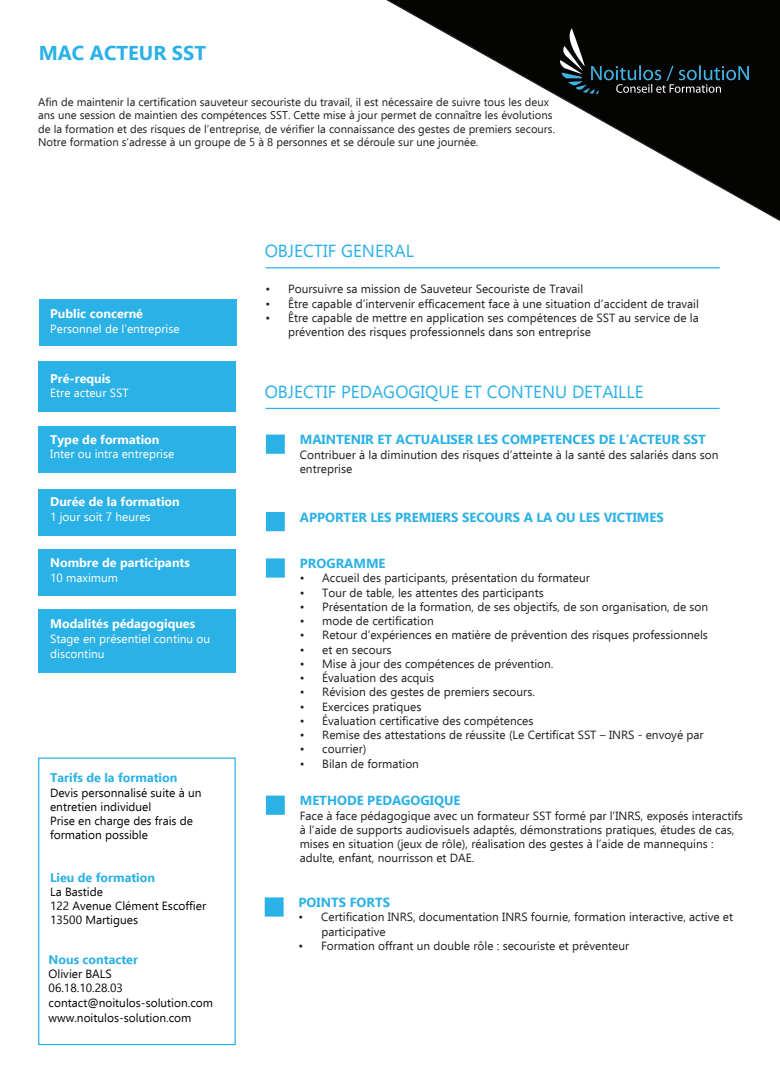
<style>
.page{position:relative;width:780px;height:1088px;background:#fff}
.page>*{position:absolute;margin:0;border:0;box-sizing:border-box;transform-origin:0 0}
.t1{font:700 20px "Ebrima";color:#2ab1e6}
.t2{font:17.5px "Ebrima";color:#2ab1e6}
.t3{font:700 13.12px "Ebrima";color:#2ab1e6}
.t4{font:700 12.5px "Ebrima";color:#fff}
.t5{font:700 12.5px "Ebrima";color:#2ab1e6}
.t6{font:11.88px/14.2px "Ebrima";color:#231f20}
.t7{font:11.88px/14.2px "Ebrima";color:#040503}
.t8{font:11.88px/15px "Ebrima";color:#fff}
.t9{font:11.25px/13.5px "Ebrima";color:#231f20}
</style>
<div class="page">
<div style="left:39px;top:299px;width:198px;height:47px;background:#2ab1e6"></div>
<div style="left:38px;top:361px;width:198px;height:51px;background:#2ab1e6"></div>
<div style="left:38px;top:426px;width:198px;height:47px;background:#2ab1e6"></div>
<div style="left:38px;top:488px;width:198px;height:47px;background:#2ab1e6"></div>
<div style="left:38px;top:549px;width:198px;height:47px;background:#2ab1e6"></div>
<div style="left:38px;top:609px;width:198px;height:64px;background:#2ab1e6"></div>
<hr style="left:265px;top:267px;width:454px;height:1px;background:#2ab1e6">
<div style="left:38px;top:757px;width:198px;height:288px;border:1px solid #2ab1e6"></div>
<hr style="left:265px;top:408px;width:454px;height:1px;background:#2ab1e6">
<svg style="left:386px;top:0;width:394px;height:221px"></svg>
<img style="left:560px;top:28px;width:188px;height:65px">
<div style="left:266px;top:434px;width:19px;height:20px;background:#2ab1e6;border:2px solid #2ab1e6"></div>
<div style="left:266px;top:558px;width:19px;height:20px;background:#2ab1e6;border:2px solid #2ab1e6"></div>
<div style="left:266px;top:795px;width:19px;height:20px;background:#2ab1e6;border:2px solid #2ab1e6"></div>
<div style="left:266px;top:512px;width:19px;height:19px;background:#2ab1e6"></div>
<div style="left:265px;top:897px;width:18px;height:19px;background:#2ab1e6"></div>
<h1 class="t1" style="left:39px;top:38px;width:169px">MAC ACTEUR SST</h1>
<p class="t9" style="left:38px;top:95px;width:518px">Afin de maintenir la certification sauveteur secouriste du travail, il est nécessaire de suivre tous les deux ans une session de maintien des compétences SST. Cette mise à jour permet de connaître les évolutions de la formation et des risques de l’entreprise, de vérifier la connaissance des gestes de premiers secours.<br>Notre formation s’adresse à un groupe de 5 à 8 personnes et se déroule sur une journée.</p>
<p class="t4" style="left:50px;top:305px;width:94px">Public concerné</p>
<p class="t8" style="left:50px;top:321px;width:131px">Personnel de l’entreprise</p>
<p class="t4" style="left:50px;top:369px;width:62px">Pré-requis</p>
<p class="t8" style="left:50px;top:385px;width:80px">Etre acteur SST</p>
<p class="t4" style="left:50px;top:430px;width:111px">Type de formation</p>
<p class="t8" style="left:50px;top:446px;width:126px">Inter ou intra entreprise</p>
<p class="t4" style="left:50px;top:493px;width:131px">Durée de la formation</p>
<p class="t8" style="left:50px;top:509px;width:102px">1 jour soit 7 heures</p>
<p class="t4" style="left:50px;top:553px;width:141px">Nombre de participants</p>
<p class="t8" style="left:50px;top:570px;width:69px">10 maximum</p>
<p class="t4" style="left:50px;top:614px;width:146px">Modalités pédagogiques</p>
<p class="t8" style="left:50px;top:631px;width:161px">Stage en présentiel continu ou discontinu</p>
<p class="t5" style="left:50px;top:769px;width:129px">Tarifs de la formation</p>
<p class="t7" style="left:50px;top:785px;width:153px">Devis personnalisé suite à un entretien individuel<br>Prise en charge des frais de formation possible</p>
<p class="t5" style="left:50px;top:868px;width:106px">Lieu de formation</p>
<p class="t7" style="left:50px;top:884px;width:157px">La Bastide<br>122 Avenue Clément Escoffier<br>13500 Martigues</p>
<p class="t5" style="left:49px;top:950px;width:91px">Nous contacter</p>
<p class="t7" style="left:49px;top:966px;width:166px">Olivier BALS<br>06.18.10.28.03 contact@noitulos-solution.com www.noitulos-solution.com</p>
<h2 class="t2" style="left:265px;top:239px;width:151px">OBJECTIF GENERAL</h2>
<p class="t6" style="left:265px;top:282px;width:319px">• Poursuivre sa mission de Sauveteur Secouriste de Travail</p>
<p class="t6" style="left:265px;top:296px;width:435px">• Être capable d’intervenir efficacement face à une situation d’accident de travail</p>
<p class="t6" style="left:288px;top:310px;width:412px;text-indent:-23px">• Être capable de mettre en application ses compétences de SST au service de la prévention des risques professionnels dans son entreprise</p>
<h2 class="t2" style="left:265px;top:379px;width:380px">OBJECTIF PEDAGOGIQUE ET CONTENU DETAILLE</h2>
<p class="t3" style="left:300px;top:430px;width:407px">MAINTENIR ET ACTUALISER LES COMPETENCES DE L’ACTEUR SST</p>
<p class="t6" style="left:300px;top:447px;width:420px">Contribuer à la diminution des risques d’atteinte à la santé des salariés dans son entreprise</p>
<p class="t3" style="left:300px;top:507px;width:365px">APPORTER LES PREMIERS SECOURS A LA OU LES VICTIMES</p>
<p class="t3" style="left:300px;top:554px;width:87px">PROGRAMME</p>
<p class="t6" style="left:300px;top:571px;width:291px">• Accueil des participants, présentation du formateur</p>
<p class="t6" style="left:300px;top:585px;width:245px">• Tour de table, les attentes des participants</p>
<p class="t6" style="left:300px;top:599px;width:410px">• Présentation de la formation, de ses objectifs, de son organisation, de son</p>
<p class="t6" style="left:300px;top:614px;width:136px">• mode de certification</p>
<p class="t6" style="left:300px;top:628px;width:410px">• Retour d’expériences en matière de prévention des risques professionnels</p>
<p class="t6" style="left:300px;top:642px;width:93px">• et en secours</p>
<p class="t6" style="left:300px;top:656px;width:255px">• Mise à jour des compétences de prévention.</p>
<p class="t6" style="left:300px;top:671px;width:136px">• Évaluation des acquis</p>
<p class="t6" style="left:300px;top:685px;width:237px">• Révision des gestes de premiers secours.</p>
<p class="t6" style="left:300px;top:699px;width:123px">• Exercices pratiques</p>
<p class="t6" style="left:300px;top:713px;width:235px">• Évaluation certificative des compétences</p>
<p class="t6" style="left:300px;top:728px;width:405px">• Remise des attestations de réussite (Le Certificat SST – INRS - envoyé par</p>
<p class="t6" style="left:300px;top:742px;width:68px">• courrier)</p>
<p class="t6" style="left:300px;top:756px;width:121px">• Bilan de formation</p>
<p class="t3" style="left:300px;top:791px;width:162px">METHODE PEDAGOGIQUE</p>
<p class="t6" style="left:300px;top:808px;width:444px">Face à face pédagogique avec un formateur SST formé par l’INRS, exposés interactifs à l’aide de supports audiovisuels adaptés, démonstrations pratiques, études de cas, mises en situation (jeux de rôle), réalisation des gestes à l’aide de mannequins : adulte, enfant, nourrisson et DAE.</p>
<p class="t3" style="left:298px;top:893px;width:93px">POINTS FORTS</p>
<p class="t6" style="left:321px;top:910px;width:413px;text-indent:-23px">• Certification INRS, documentation INRS fournie, formation interactive, active et participative</p>
<p class="t6" style="left:298px;top:938px;width:332px">• Formation offrant un double rôle : secouriste et préventeur</p>
</div>
